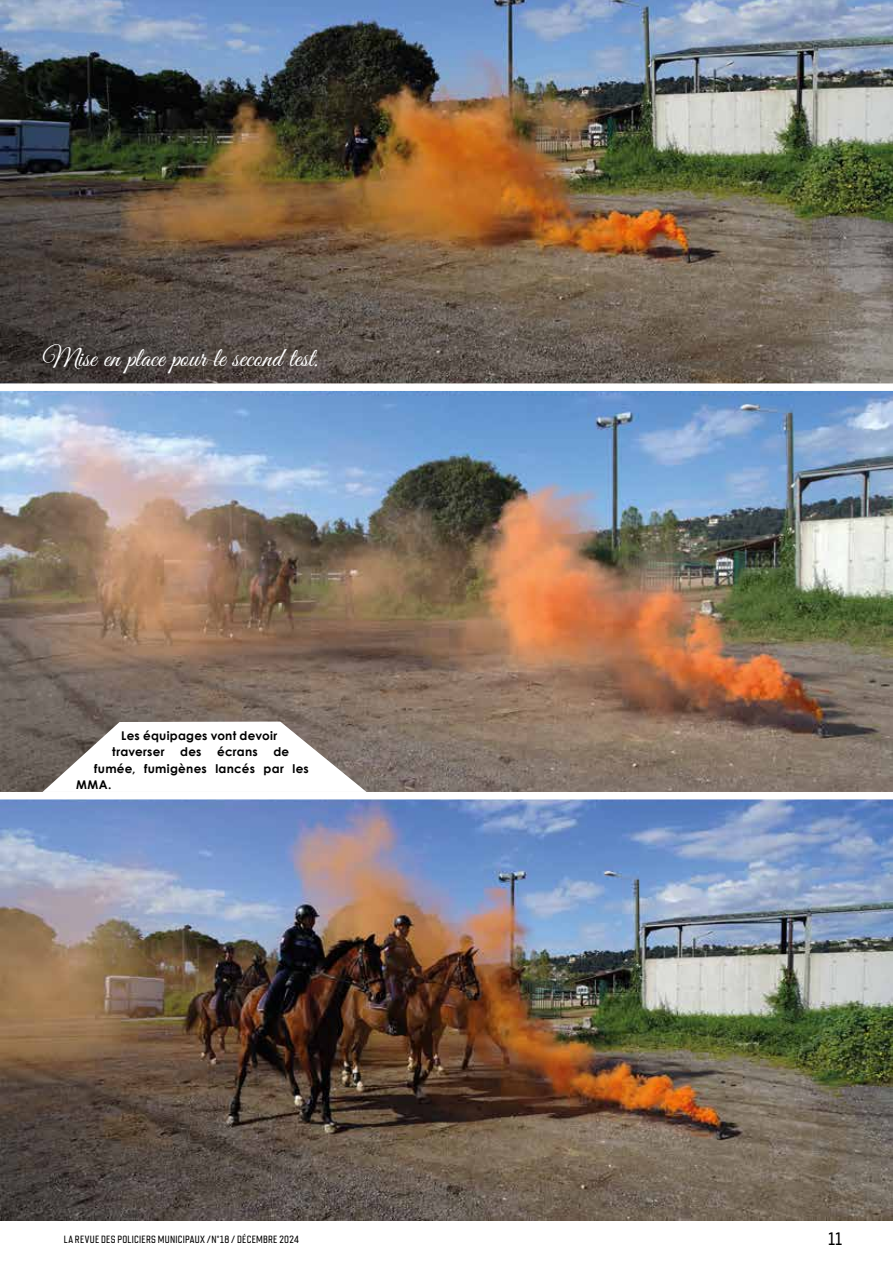
<style>
.page{position:relative;width:893px;height:1263px;background:#fff}
.page>*{position:absolute;margin:0;border:0;box-sizing:border-box;transform-origin:0 0}
.t1{font:27px "Great Vibes";letter-spacing:.005em;color:#fff}
.t2{font:500 18px "Chromoxome Pro";color:#000}
.t3{font:700 12px/16.5px "Century Gothic";letter-spacing:.02em;color:#000}
.t4{font:500 10.5px "Chromoxome Pro";letter-spacing:.03em;color:#000}
</style>
<div class="page">
<img style="left:0;top:0;width:893px;height:1220px">
<div style="left:0;top:383px;width:893px;height:8px;background:#fff"></div>
<div style="left:0;top:792px;width:893px;height:7px;background:#fff"></div>
<svg style="left:43px;top:722px;width:324px;height:70px"></svg>
<h1 class="t1" style="left:43px;top:343px;width:277px">Mise en place pour le second test.</h1>
<p class="t3" style="left:112px;top:727px;width:166px;text-indent:9px">Les équipages vont devoir traverser</p>
<p class="t3" style="left:180px;top:743px;width:23px">des</p>
<p class="t3" style="left:217px;top:743px;width:42px">écrans</p>
<p class="t3" style="left:273px;top:743px;width:17px">de</p>
<p class="t3" style="left:94px;top:760px;width:216px">fumée, fumigènes lancés par les</p>
<p class="t3" style="left:76px;top:776px;width:37px">MMA.</p>
<p class="t4" style="left:64px;top:1233px;width:237px">LA REVUE DES POLICIERS MUNICIPAUX /N°18 / DÉCEMBRE 2024</p>
<h2 class="t2" style="left:828px;top:1228px;width:15px">11</h2>
</div>
